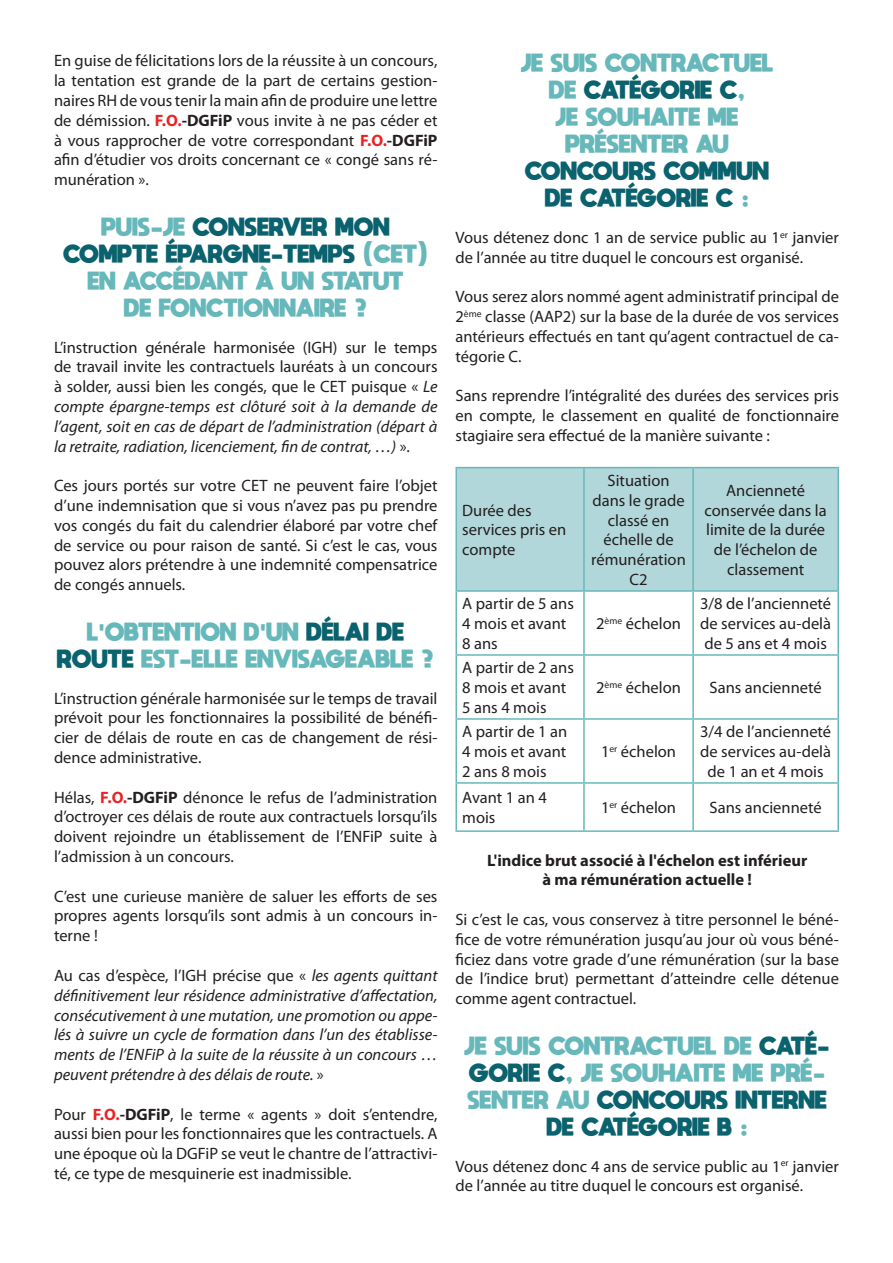
<style>
.page{position:relative;width:893px;height:1263px;background:#fff}
.page>*{position:absolute;margin:0;border:0;box-sizing:border-box;transform-origin:0 0}
.t1{font:800 18px/27px "moon get";color:#67b8bb;text-align:center}
.t2{font:800 18px "moon get";color:#0a626e}
.t3{font:16.5px/19.8px "Myriad Pro";color:#231f20;text-align:justify}
.t4{font:italic 16.5px/19.8px "Myriad Pro";color:#231f20;text-align:justify}
.t5{font:700 16.5px "Myriad Pro";color:#231f20}
.s1{font-weight:700;color:#ec2125}
.s2{font-weight:700}
.s3{color:#0a626e}
.s4{font-style:normal}
.s5{color:#67b8bb}
</style>
<div class="page">
<div style="left:457px;top:468px;width:380px;height:122px;background:#b2d7da"></div>
<hr style="left:455px;top:467px;width:129px;height:1px;background:#67b8bb">
<hr style="left:455px;top:468px;width:2px;height:122px;background:#67b8bb">
<hr style="left:584px;top:467px;width:109px;height:1px;background:#67b8bb">
<hr style="left:583px;top:468px;width:2px;height:122px;background:#67b8bb">
<hr style="left:693px;top:467px;width:146px;height:1px;background:#67b8bb">
<hr style="left:692px;top:468px;width:2px;height:122px;background:#67b8bb">
<hr style="left:837px;top:468px;width:2px;height:122px;background:#67b8bb">
<hr style="left:455px;top:590px;width:129px;height:2px;background:#67b8bb">
<hr style="left:455px;top:592px;width:2px;height:62px;background:#67b8bb">
<hr style="left:584px;top:590px;width:109px;height:2px;background:#67b8bb">
<hr style="left:583px;top:592px;width:2px;height:62px;background:#67b8bb">
<hr style="left:693px;top:590px;width:146px;height:2px;background:#67b8bb">
<hr style="left:692px;top:592px;width:2px;height:62px;background:#67b8bb">
<hr style="left:837px;top:592px;width:2px;height:62px;background:#67b8bb">
<hr style="left:455px;top:654px;width:129px;height:2px;background:#67b8bb">
<hr style="left:455px;top:656px;width:2px;height:62px;background:#67b8bb">
<hr style="left:584px;top:654px;width:109px;height:2px;background:#67b8bb">
<hr style="left:583px;top:656px;width:2px;height:62px;background:#67b8bb">
<hr style="left:693px;top:654px;width:146px;height:2px;background:#67b8bb">
<hr style="left:692px;top:656px;width:2px;height:62px;background:#67b8bb">
<hr style="left:837px;top:656px;width:2px;height:62px;background:#67b8bb">
<hr style="left:455px;top:718px;width:129px;height:2px;background:#67b8bb">
<hr style="left:455px;top:720px;width:2px;height:62px;background:#67b8bb">
<hr style="left:455px;top:784px;width:2px;height:46px;background:#67b8bb">
<hr style="left:584px;top:718px;width:109px;height:2px;background:#67b8bb">
<hr style="left:583px;top:720px;width:2px;height:62px;background:#67b8bb">
<hr style="left:693px;top:718px;width:146px;height:2px;background:#67b8bb">
<hr style="left:692px;top:720px;width:2px;height:62px;background:#67b8bb">
<hr style="left:837px;top:720px;width:2px;height:62px;background:#67b8bb">
<hr style="left:583px;top:784px;width:2px;height:46px;background:#67b8bb">
<hr style="left:692px;top:784px;width:2px;height:46px;background:#67b8bb">
<hr style="left:837px;top:784px;width:2px;height:46px;background:#67b8bb">
<hr style="left:455px;top:782px;width:129px;height:2px;background:#67b8bb">
<hr style="left:455px;top:830px;width:129px;height:2px;background:#67b8bb">
<hr style="left:584px;top:782px;width:109px;height:2px;background:#67b8bb">
<hr style="left:693px;top:782px;width:146px;height:2px;background:#67b8bb">
<hr style="left:584px;top:830px;width:109px;height:2px;background:#67b8bb">
<hr style="left:693px;top:830px;width:146px;height:2px;background:#67b8bb">
<p class="t3" style="left:54px;top:51px;width:385px">En guise de félicitations lors de la réussite à un concours, la tentation est grande de la part de certains gestion&shy;naires RH de vous tenir la main afin de produire une lettre de démission. <span class="s1">F.O.</span><span class="s2">-DGFiP</span> vous invite à ne pas céder et à vous rapprocher de votre correspondant <span class="s1">F.O.</span><span class="s2">-DGFiP </span>afin d’étudier vos droits concernant ce « congé sans ré&shy;munération ».</p>
<p class="t1" style="left:63px;top:212px;width:366px">PUIS-JE <span class="s3">CONSERVER MON<br>COMPTE ÉPARGNE-TEMPS</span> (CET)<br>EN ACCÉDANT À UN STATUT</p>
<p class="t1" style="left:124px;top:293px;width:245px">DE FONCTIONNAIRE ?</p>
<p class="t4" style="left:54px;top:337px;width:385px"><span class="s4">L’instruction générale harmonisée (IGH) sur le temps de travail invite les contractuels lauréats à un concours à solder, aussi bien les congés, que le CET puisque «</span> Le compte épargne-temps est clôturé soit à la demande de l’agent, soit en cas de départ de l’administration (départ à la retraite, radiation, licenciement, fin de contrat, …) <span class="s4">».</span></p>
<p class="t3" style="left:54px;top:475px;width:385px">Ces jours portés sur votre CET ne peuvent faire l’objet d’une indemnisation que si vous n’avez pas pu prendre vos congés du fait du calendrier élaboré par votre chef de service ou pour raison de santé. Si c’est le cas, vous pouvez alors prétendre à une indemnité compensatrice de congés annuels.</p>
<p class="t1" style="left:57px;top:617px;width:378px">L'OBTENTION D'UN <span class="s3">DÉLAI DE<br>ROUTE</span> EST-ELLE ENVISAGEABLE ?</p>
<p class="t3" style="left:54px;top:688px;width:385px">L’instruction générale harmonisée sur le temps de travail prévoit pour les fonctionnaires la possibilité de bénéfi&shy;cier de délais de route en cas de changement de rési&shy;dence administrative.</p>
<p class="t3" style="left:54px;top:787px;width:385px">Hélas, <span class="s1">F.O.</span><span class="s2">-DGFiP</span> dénonce le refus de l’administration d’octroyer ces délais de route aux contractuels lorsqu’ils doivent rejoindre un établissement de l’ENFiP suite à l’admission à un concours.</p>
<p class="t3" style="left:54px;top:886px;width:385px">C’est une curieuse manière de saluer les efforts de ses propres agents lorsqu’ils sont admis à un concours in&shy;terne !</p>
<p class="t4" style="left:54px;top:965px;width:385px"><span class="s4">Au cas d’espèce, l’IGH précise que «</span> les agents quittant définitivement leur résidence administrative d’affectation, consécutivement à une mutation, une promotion ou appe&shy;lés à suivre un cycle de formation dans l’un des établisse&shy;ments de l’ENFiP à la suite de la réussite à un concours … peuvent prétendre à des délais de route. <span class="s4">»</span></p>
<p class="t3" style="left:54px;top:1104px;width:385px">Pour <span class="s1">F.O.</span><span class="s2">-DGFiP</span>, le terme « agents » doit s’entendre, aussi bien pour les fonctionnaires que les contractuels. A une époque où la DGFiP se veut le chantre de l’attractivi&shy;té, ce type de mesquinerie est inadmissible.</p>
<p class="t1" style="left:521px;top:49px;width:254px">JE SUIS CONTRACTUEL</p>
<p class="t2" style="left:549px;top:79px;width:198px"><span class="s5">DE</span> CATÉGORIE C<span class="s5">,</span></p>
<p class="t1" style="left:556px;top:103px;width:184px">JE SOUHAITE ME</p>
<p class="t1" style="left:565px;top:130px;width:165px">PRÉSENTER AU</p>
<p class="t2" style="left:525px;top:160px;width:245px">CONCOURS COMMUN</p>
<p class="t2" style="left:545px;top:187px;width:205px">DE CATÉGORIE C <span class="s5">:</span></p>
<p class="t3" style="left:455px;top:227px;width:385px">Vous détenez donc 1 an de service public au 1<sup>er</sup> janvier de l’année au titre duquel le concours est organisé.</p>
<p class="t3" style="left:455px;top:287px;width:385px">Vous serez alors nommé agent administratif principal de 2<sup>ème</sup> classe (AAP2) sur la base de la durée de vos services antérieurs effectués en tant qu’agent contractuel de ca&shy;tégorie C.</p>
<p class="t3" style="left:455px;top:386px;width:385px">Sans reprendre l’intégralité des durées des services pris en compte, le classement en qualité de fonctionnaire stagiaire sera effectué de la manière suivante :</p>
<p class="t3" style="left:462px;top:500px;width:106px;text-align:left">Durée des services pris en compte</p>
<p class="t3" style="left:462px;top:594px;width:113px;text-align:left">A partir de 5 ans<br>4 mois et avant<br>8 ans</p>
<p class="t3" style="left:462px;top:658px;width:113px;text-align:left">A partir de 2 ans<br>8 mois et avant<br>5 ans 4 mois</p>
<p class="t3" style="left:462px;top:722px;width:107px">A partir de 1 an 4 mois et avant 2 ans 8 mois</p>
<p class="t3" style="left:591px;top:470px;width:96px;text-align:center">Situation dans le grade classé en échelle de rémunération<br>C2</p>
<p class="t3" style="left:705px;top:480px;width:124px;text-align:center">Ancienneté conservée dans la limite de la durée de l’échelon de classement</p>
<p class="t3" style="left:596px;top:613px;width:86px">2<sup>ème</sup> échelon</p>
<p class="t3" style="left:700px;top:594px;width:133px">3/8 de l’ancienneté de services au-delà de 5 ans et 4 mois</p>
<p class="t3" style="left:596px;top:677px;width:86px">2<sup>ème</sup> échelon</p>
<p class="t3" style="left:710px;top:677px;width:114px">Sans ancienneté</p>
<p class="t3" style="left:601px;top:741px;width:77px">1<sup>er</sup> échelon</p>
<p class="t3" style="left:700px;top:722px;width:133px;text-align:center">3/4 de l’ancienneté de services au-delà de 1 an et 4 mois</p>
<p class="t3" style="left:462px;top:788px;width:86px">Avant 1 an 4 mois</p>
<p class="t3" style="left:601px;top:797px;width:77px">1<sup>er</sup> échelon</p>
<p class="t3" style="left:710px;top:797px;width:114px">Sans ancienneté</p>
<p class="t5" style="left:487px;top:849px;width:322px">L'indice brut associé à l'échelon est inférieur</p>
<p class="t5" style="left:542px;top:869px;width:211px">à ma rémunération actuelle !</p>
<p class="t3" style="left:455px;top:909px;width:385px">Si c’est le cas, vous conservez à titre personnel le béné&shy;fice de votre rémunération jusqu’au jour où vous béné&shy;ficiez dans votre grade d’une rémunération (sur la base de l’indice brut) permettant d’atteindre celle détenue comme agent contractuel.</p>
<p class="t1" style="left:465px;top:1031px;width:367px">JE SUIS CONTRACTUEL DE <span class="s3">CATÉ-<br>GORIE C</span>, JE SOUHAITE ME PRÉ-<br>SENTER AU <span class="s3">CONCOURS INTERNE<br>DE CATÉGORIE B</span> :</p>
<p class="t3" style="left:455px;top:1156px;width:385px">Vous détenez donc 4 ans de service public au 1<sup>er</sup> janvier de l’année au titre duquel le concours est organisé.</p>
</div>
